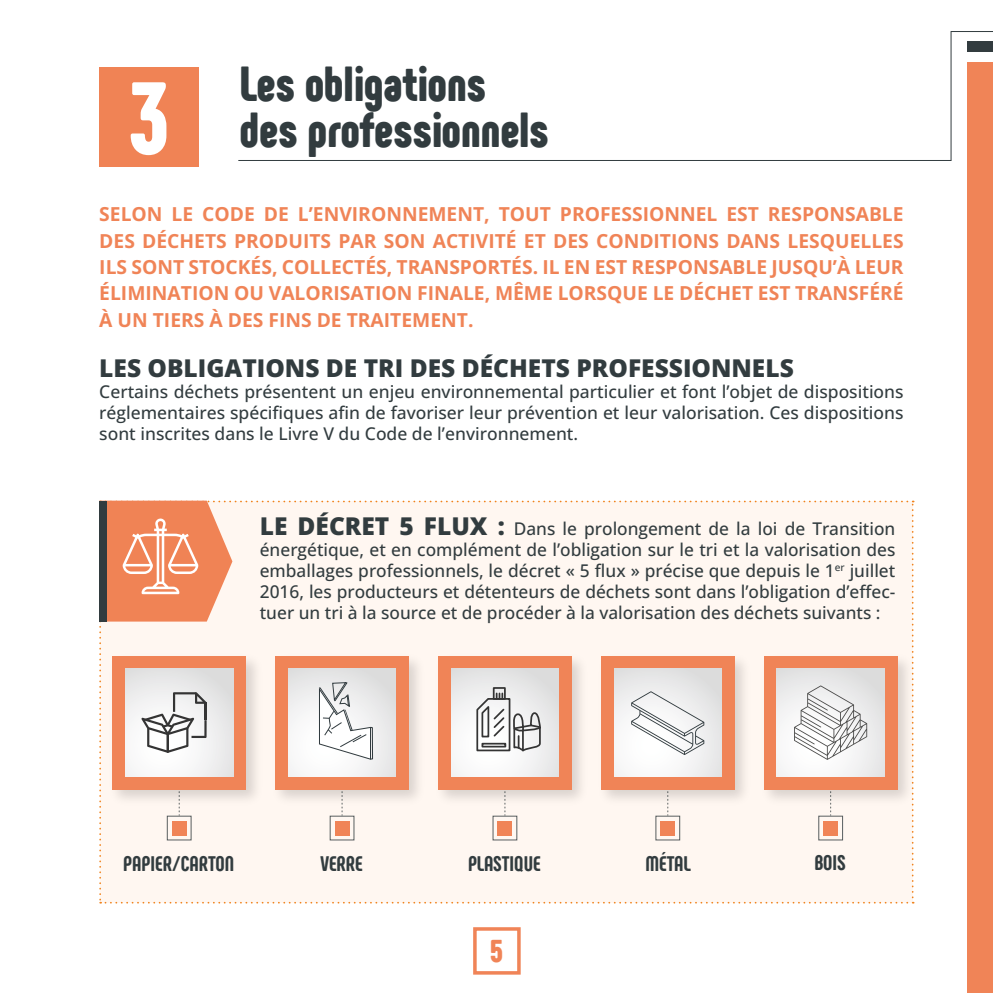
<style>
.page{position:relative;width:993px;height:993px;background:#fff}
.page>*{position:absolute;margin:0;border:0;box-sizing:border-box;transform-origin:0 0}
.t1{font:900 101.5px "Phenomena";color:#fff}
.t2{font:900 49px "Phenomena";color:#323c3f}
.t3{font:900 31.5px "Phenomena";color:#f08457}
.t4{font:800 24.5px "Open Sans";color:#323c3f}
.t5{font:800 21px "Phenomena";color:#323c3f}
.t6{font:700 19.25px/26.2px "Open Sans";color:#f08457;text-align:justify}
.t7{font:500 17.5px/21px "Open Sans";color:#323c3f;text-align:justify}
.s1{font-weight:800;font-size:24.5px}
</style>
<div class="page">
<div style="left:99px;top:67px;width:99px;height:99px;background:#f08355"></div>
<svg style="left:99px;top:500px;width:814px;height:403px"></svg>
<div style="left:967px;top:62px;width:25px;height:930px;background:#f08457"></div>
<div style="left:967px;top:41px;width:25px;height:11px;background:#323c3f"></div>
<hr style="left:950px;top:31px;width:42px;height:1px;background:#323c3f">
<hr style="left:950px;top:31px;width:1px;height:130px;background:#323c3f">
<hr style="left:238px;top:160px;width:712px;height:1px;background:#323c3f">
<div style="left:473px;top:926px;width:47px;height:48px;border:4px solid #f08457"></div>
<p class="t1" style="left:128px;top:52px;width:43px">3</p>
<p class="t2" style="left:239px;top:52px;width:248px">Les obligations</p>
<p class="t2" style="left:239px;top:98px;width:310px">des professionnels</p>
<p class="t6" style="left:99px;top:201px;width:805px">SELON LE CODE DE L’ENVIRONNEMENT, TOUT PROFESSIONNEL EST RESPONSABLE DES DÉCHETS PRODUITS PAR SON ACTIVITÉ ET DES CONDITIONS DANS LESQUELLES ILS SONT STOCKÉS, COLLECTÉS, TRANSPORTÉS. IL EN EST RESPONSABLE JUSQU’À LEUR ÉLIMINATION OU VALORISATION FINALE, MÊME LORSQUE LE DÉCHET EST TRANSFÉRÉ À UN TIERS À DES FINS DE TRAITEMENT.</p>
<p class="t4" style="left:99px;top:351px;width:695px">LES OBLIGATIONS DE TRI DES DÉCHETS PROFESSIONNELS</p>
<p class="t7" style="left:99px;top:380px;width:805px">Certains déchets présentent un enjeu environnemental particulier et font l’objet de dispositions réglementaires spécifiques afin de favoriser leur prévention et leur valorisation. Ces dispositions sont inscrites dans le Livre V du Code de l’environnement.</p>
<p class="t7" style="left:260px;top:517px;width:637px"><span class="s1">LE DÉCRET 5 FLUX :</span> Dans le prolongement de la loi de Transition énergétique, et en complément de l’obligation sur le tri et la valorisation des emballages professionnels, le décret « 5 flux » précise que depuis le 1<sup>er</sup> juillet 2016, les producteurs et détenteurs de déchets sont dans l’obligation d’effec&shy;tuer un tri à la source et de procéder à la valorisation des déchets suivants :</p>
<p class="t5" style="left:123px;top:849px;width:112px">PAPIER/CARTON</p>
<p class="t5" style="left:320px;top:850px;width:44px">VERRE</p>
<p class="t5" style="left:468px;top:850px;width:74px">PLASTIQUE</p>
<p class="t5" style="left:645px;top:850px;width:47px">MÉTAL</p>
<p class="t5" style="left:814px;top:849px;width:33px">BOIS</p>
<p class="t3" style="left:490px;top:930px;width:14px">5</p>
</div>
